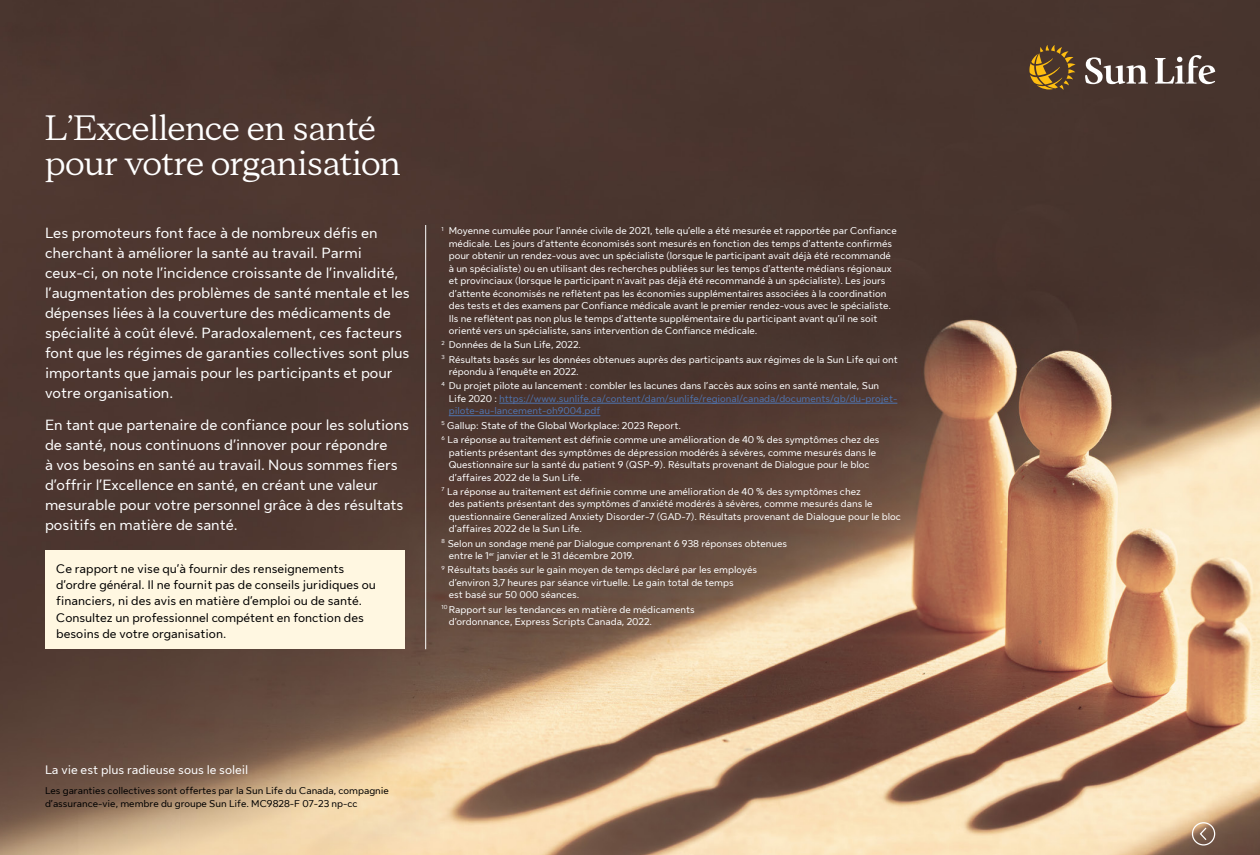
<style>
.page{position:relative;width:1260px;height:855px;background:#fff}
.page>*{position:absolute;margin:0;border:0;box-sizing:border-box;transform-origin:0 0}
.t1{font:35px/35px "Sun Life New Display";color:#fff}
.t2{font:15px/20px "Sun Life New Text";color:#fff}
.t3{font:12.5px/16.2px "Sun Life New Text";color:#000}
.t4{font:12.5px "Sun Life New Text";color:#fff}
.t5{font:10px/12.5px "Sun Life New Text";color:#fff}
.t6{font:10px/12.5px "Sun Life New Text";color:#4f73ad}
.t7{font:10px/12.5px "Sun Life New Text";color:#000}
.s1{color:#fff}
</style>
<div class="page">
<img style="left:0;top:0;width:1260px;height:855px">
<hr style="left:499px;top:403px;width:398px;height:1px;background:#4f73ad">
<hr style="left:449px;top:415px;width:151px;height:1px;background:#4f73ad">
<svg style="left:1085px;top:57px;width:63px;height:27px"></svg>
<svg style="left:1155px;top:55px;width:60px;height:29px"></svg>
<svg style="left:1029px;top:45px;width:46px;height:45px;background:#785925"></svg>
<svg style="left:1191px;top:822px;width:25px;height:24px"></svg>
<div style="left:45px;top:550px;width:360px;height:99px;background:#fff7e1"></div>
<hr style="left:425px;top:225px;width:1px;height:424px;background:#fff">
<h1 class="t1" style="left:45px;top:108px;width:357px">L’Excellence en santé pour votre organisation</h1>
<p class="t2" style="left:45px;top:222px;width:366px">Les promoteurs font face à de nombreux défis en cherchant à améliorer la santé au travail. Parmi ceux-ci, on note l’incidence croissante de l’invalidité, l’augmentation des problèmes de santé mentale et les dépenses liées à la couverture des médicaments de spécialité à coût élevé. Paradoxalement, ces facteurs font que les régimes de garanties collectives sont plus importants que jamais pour les participants et pour votre organisation.</p>
<p class="t2" style="left:45px;top:414px;width:366px">En tant que partenaire de confiance pour les solutions de santé, nous continuons d’innover pour répondre<br>à vos besoins en santé au travail. Nous sommes fiers d’offrir l’Excellence en santé, en créant une valeur mesurable pour votre personnel grâce à des résultats positifs en matière de santé.</p>
<p class="t3" style="left:56px;top:560px;width:321px">Ce rapport ne vise qu’à fournir des renseignements d’ordre général. Il ne fournit pas de conseils juridiques ou financiers, ni des avis en matière d’emploi ou de santé.<br>Consultez un professionnel compétent en fonction des besoins de votre organisation.</p>
<p class="t5" style="left:449px;top:224px;width:449px;text-indent:-7px"><sup>1</sup> Moyenne cumulée pour l’année civile de 2021, telle qu’elle a été mesurée et rapportée par Confiance médicale. Les jours d’attente économisés sont mesurés en fonction des temps d’attente confirmés pour obtenir un rendez-vous avec un spécialiste (lorsque le participant avait déjà été recommandé à un spécialiste) ou en utilisant des recherches publiées sur les temps d’attente médians régionaux et provinciaux (lorsque le participant n’avait pas déjà été recommandé à un spécialiste). Les jours d’attente économisés ne reflètent pas les économies supplémentaires associées à la coordination des tests et des examens par Confiance médicale avant le premier rendez-vous avec le spécialiste.<br>Ils ne reflètent pas non plus le temps d’attente supplémentaire du participant avant qu’il ne soit orienté vers un spécialiste, sans intervention de Confiance médicale.</p>
<p class="t5" style="left:442px;top:337px;width:458px;line-height:14.2px"><sup>2</sup> Données de la Sun Life, 2022.<br><sup>3</sup> Résultats basés sur les données obtenues auprès des participants aux régimes de la Sun Life qui ont</p>
<p class="t5" style="left:442px;top:364px;width:439px;line-height:14.2px;text-indent:7px">répondu à l’enquête en 2022.<br><sup>4</sup> Du projet pilote au lancement : combler les lacunes dans l’accès aux soins en santé mentale, Sun</p>
<p class="t6" style="left:449px;top:392px;width:450px"><span class="s1">Life 2020 :</span> https://www.sunlife.ca/content/dam/sunlife/regional/canada/documents/gb/du-projet&shy;pilote-au-lancement-oh9004.pdf</p>
<p class="t5" style="left:442px;top:418px;width:439px;line-height:14.2px"><sup>5</sup> Gallup: State of the Global Workplace: 2023 Report.<br><sup>6</sup> La réponse au traitement est définie comme une amélioration de 40 % des symptômes chez des</p>
<p class="t5" style="left:449px;top:445px;width:429px">patients présentant des symptômes de dépression modérés à sévères, comme mesurés dans le<br>Questionnaire sur la santé du patient 9 (QSP-9). Résultats provenant de Dialogue pour le bloc d’affaires 2022 de la Sun Life.</p>
<p class="t5" style="left:449px;top:485px;width:454px;text-indent:-7px"><sup>7</sup> La réponse au traitement est définie comme une amélioration de 40 % des symptômes chez<br>des patients présentant des symptômes d’anxiété modérés à sévères, comme mesurés dans le questionnaire Generalized Anxiety Disorder-7 (GAD-7). Résultats provenant de Dialogue pour le bloc d’affaires 2022 de la Sun Life.</p>
<p class="t5" style="left:449px;top:536px;width:340px;text-indent:-7px"><sup>8</sup> Selon un sondage mené par Dialogue comprenant 6 938 réponses obtenues entre le 1<sup>er</sup> janvier et le 31 décembre 2019.</p>
<p class="t5" style="left:449px;top:563px;width:310px;text-indent:-7px"><sup>9</sup> Résultats basés sur le gain moyen de temps déclaré par les employés d’environ 3,7 heures par séance virtuelle. Le gain total de temps<br>est basé sur 50 000 séances.</p>
<p class="t5" style="left:449px;top:602px;width:247px;text-indent:-7px"><sup>10</sup> Rapport sur les tendances en matière de médicaments d’ordonnance, Express Scripts Canada, 2022.</p>
<p class="t4" style="left:45px;top:761px;width:205px">La vie est plus radieuse sous le soleil</p>
<p class="t7" style="left:45px;top:784px;width:345px">Les garanties collectives sont offertes par la Sun Life du Canada, compagnie d’assurance-vie, membre du groupe Sun Life. MC9828-F 07-23 np-cc</p>
</div>
